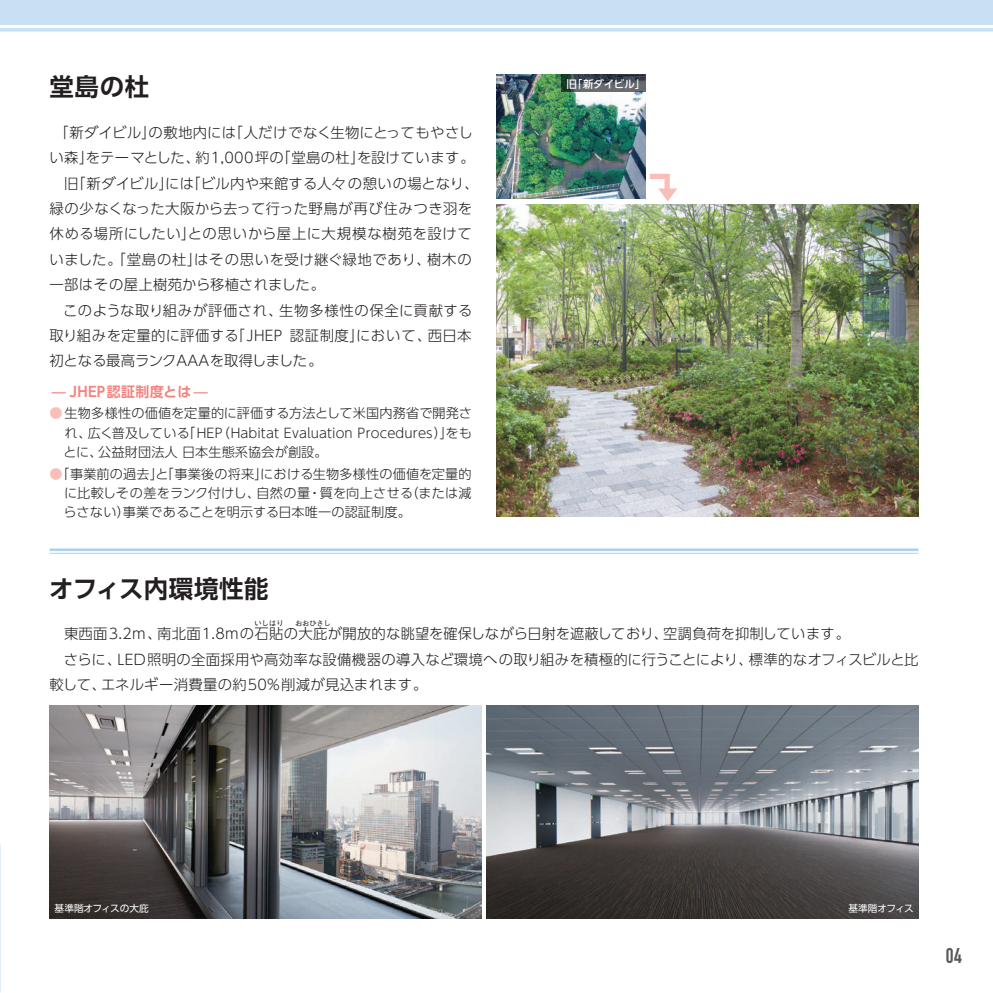
<style>
.page{position:relative;width:993px;height:993px;background:#fff}
.page>*{position:absolute;margin:0;border:0;box-sizing:border-box;transform-origin:0 0}
.t1{font:700 24.5px "UD Shin Go Pro De";letter-spacing:.02em;color:#231f20}
.t2{font:21px "DIN Engschrift Std";color:#57585a}
.t3{font:300 14.35px/25.4px "UD Shin Go Pro";letter-spacing:.02em;color:#231f20}
.t4{font:300 14.35px "UD Shin Go Pro";letter-spacing:.05em;color:#231f20}
.t5{font:300 14.35px "UD Shin Go Pro";letter-spacing:.045em;color:#231f20}
.t6{font:300 14.35px "UD Shin Go Pro";letter-spacing:.04em;color:#231f20}
.t7{font:300 14.35px "UD Shin Go Pro";letter-spacing:-.01em;color:#231f20}
.t8{font:700 14px "UD Shin Go Pro De";letter-spacing:.02em;color:#f38480}
.t9{font:300 13.12px/19.2px "UD Shin Go Pro";letter-spacing:.01em;color:#231f20;text-align:justify}
.t10{font:500 10.5px "UD Shin Go Pro";letter-spacing:-.005em;color:#fff}
.t11{font:9.62px "UD Shin Go Pro";letter-spacing:-.015em;color:#fff}
.t12{font:300 7.17px "UD Shin Go Pro";color:#231f20}
.s1{color:#f9beb7}
</style>
<div class="page">
<div style="left:0;top:0;width:992px;height:25px;background:#c7e0f3"></div>
<svg style="left:0;top:28px;width:992px;height:4px;background:#cde3f4"></svg>
<img style="left:496px;top:204px;width:422px;height:312px">
<img style="left:496px;top:74px;width:149px;height:124px">
<img style="left:50px;top:705px;width:431px;height:213px">
<img style="left:486px;top:705px;width:432px;height:213px">
<svg style="left:644px;top:171px;width:33px;height:30px"></svg>
<hr style="left:50px;top:548px;width:868px;height:3px;background:#acd2ef">
<hr style="left:50px;top:552px;width:868px;height:1px;background:#acd2ef">
<svg style="left:561px;top:74px;width:84px;height:18px;background:#475056"></svg>
<p class="t1" style="left:50px;top:67px;width:101px">堂島の杜</p>
<p class="t3" style="left:54px;top:119px;width:420px">「新ダイビル」の敷地内には「人だけでなく生物にとってもやさし</p>
<p class="t3" style="left:50px;top:145px;width:426px">い森」をテーマとした、約1,000坪の「堂島の杜」を設けています。</p>
<p class="t3" style="left:64px;top:170px;width:416px">旧「新ダイビル」には「ビル内や来館する人々の憩いの場となり、</p>
<p class="t3" style="left:50px;top:195px;width:424px">緑の少なくなった大阪から去って行った野鳥が再び住みつき羽を</p>
<p class="t5" style="left:50px;top:222px;width:423px">休める場所にしたい」との思いから屋上に大規模な樹苑を設けて</p>
<p class="t4" style="left:50px;top:248px;width:423px">いました。「堂島の杜」はその思いを受け継ぐ緑地であり、樹木の</p>
<p class="t3" style="left:50px;top:271px;width:277px">一部はその屋上樹苑から移植されました。</p>
<p class="t6" style="left:63px;top:298px;width:410px">このような取り組みが評価され、生物多様性の保全に貢献する</p>
<p class="t3" style="left:50px;top:322px;width:423px">取り組みを定量的に評価する「JHEP 認証制度」において、西日本</p>
<p class="t7" style="left:50px;top:349px;width:274px">初となる最高ランクAAAを取得しました。</p>
<p class="t8" style="left:52px;top:379px;width:158px">— JHEP認証制度とは —</p>
<p class="t9" style="left:64px;top:403px;width:410px;text-indent:-14px"><span class="s1">●</span>生物多様性の価値を定量的に評価する方法として米国内務省で開発され、広く普及している「HEP（Habitat Evaluation Procedures）」をもとに、公益財団法人 日本生態系協会が創設。</p>
<p class="t9" style="left:63px;top:463px;width:409px;text-indent:-14px"><span class="s1">●</span>「事業前の過去」と「事業後の将来」における生物多様性の価値を定量的に比較しその差をランク付けし、自然の量・質を向上させる（または減らさない）事業であることを明示する日本唯一の認証制度。</p>
<p class="t10" style="left:566px;top:75px;width:81px">旧「新ダイビル」</p>
<p class="t1" style="left:49px;top:568px;width:221px">オフィス内環境性能</p>
<p class="t3" style="left:64px;top:620px;width:787px">東西面3.2m、南北面1.8mの石貼の大庇が開放的な眺望を確保しながら日射を遮蔽しており、空調負荷を抑制しています。</p>
<p class="t12" style="left:254px;top:617px;width:31px">いしはり</p>
<p class="t12" style="left:295px;top:617px;width:37px">おおひさし</p>
<p class="t3" style="left:50px;top:646px;width:869px;text-indent:14px">さらに、LED照明の全面採用や高効率な設備機器の導入など環境への取り組みを積極的に行うことにより、標準的なオフィスビルと比較して、エネルギー消費量の約50%削減が見込まれます。</p>
<p class="t11" style="left:55px;top:900px;width:96px">基準階オフィスの大庇</p>
<p class="t11" style="left:848px;top:900px;width:67px">基準階オフィス</p>
<p class="t2" style="left:945px;top:943px;width:18px">04</p>
</div>
